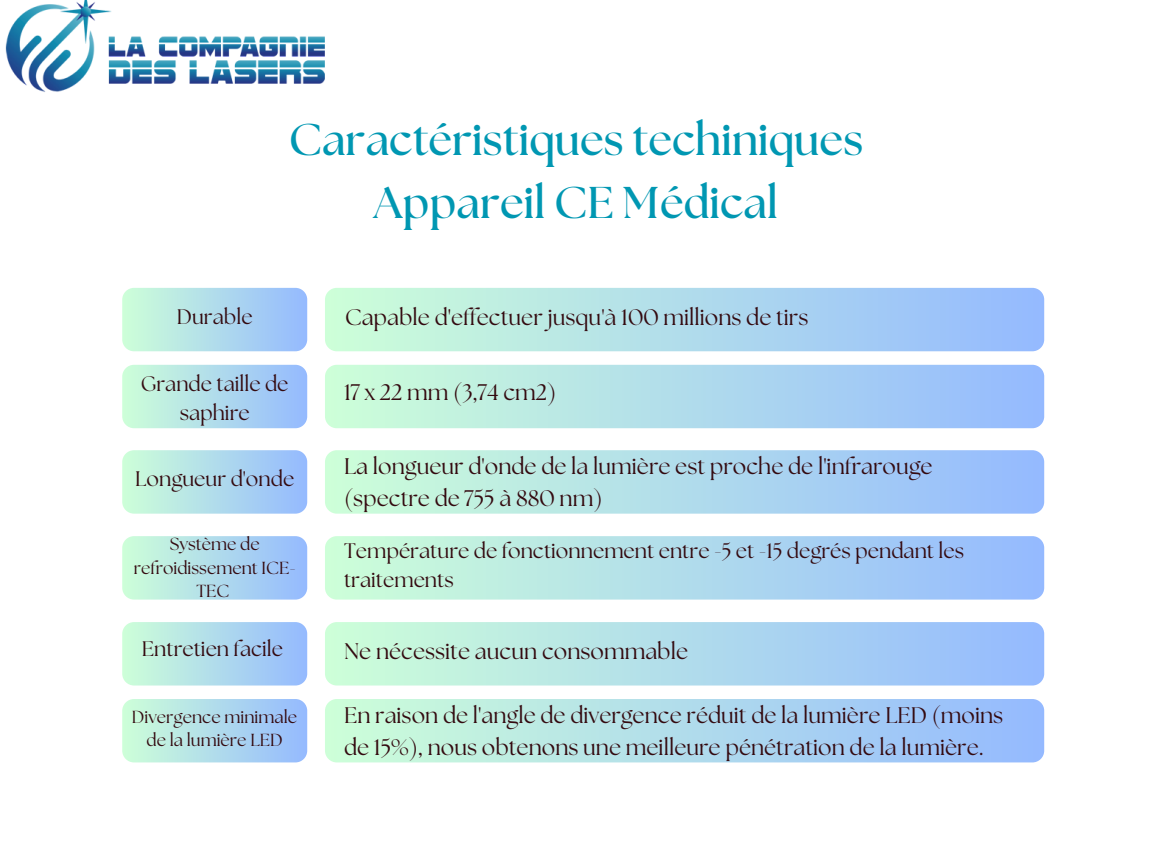
<style>
.page{position:relative;width:1152px;height:864px;background:#fff}
.page>*{position:absolute;margin:0;border:0;box-sizing:border-box;transform-origin:0 0}
.t1{font:700 44.4px "The Seasons";color:#0097b2}
.t2{font:22.5px/31.5px "The Seasons";color:#340a10}
.t3{font:21px/29.2px "The Seasons";color:#340a10;text-align:center}
.t4{font:17.4px/23.7px "The Seasons";color:#340a10;text-align:center}
</style>
<div class="page">
<div style="left:122px;top:288px;width:185px;height:63px;background:linear-gradient(to right,#cdffd8,#95bafe);border-radius:12px"></div>
<div style="left:325px;top:288px;width:719px;height:63px;background:linear-gradient(to right,#cdffd8,#94b9ff);border-radius:12px"></div>
<img style="left:5px;top:0;width:320px;height:92px">
<div style="left:325px;top:365px;width:719px;height:63px;background:linear-gradient(to right,#cdffd8,#94b9ff);border-radius:12px"></div>
<div style="left:122px;top:365px;width:185px;height:63px;background:linear-gradient(to right,#cdffd8,#95bafe);border-radius:12px"></div>
<div style="left:325px;top:450px;width:719px;height:64px;background:linear-gradient(to right,#cdffd8,#94b9ff);border-radius:12px"></div>
<div style="left:122px;top:450px;width:185px;height:64px;background:linear-gradient(to right,#cdffd8,#95bafe);border-radius:12px"></div>
<div style="left:325px;top:536px;width:719px;height:64px;background:linear-gradient(to right,#cdffd8,#94b9ff);border-radius:12px"></div>
<div style="left:122px;top:536px;width:185px;height:64px;background:linear-gradient(to right,#cdffd8,#95bafe);border-radius:12px"></div>
<div style="left:325px;top:622px;width:719px;height:64px;background:linear-gradient(to right,#cdffd8,#94b9ff);border-radius:12px"></div>
<div style="left:122px;top:622px;width:185px;height:64px;background:linear-gradient(to right,#cdffd8,#95bafe);border-radius:12px"></div>
<div style="left:325px;top:699px;width:719px;height:63px;background:linear-gradient(to right,#cdffd8,#94b9ff);border-radius:12px"></div>
<div style="left:122px;top:699px;width:185px;height:63px;background:linear-gradient(to right,#cdffd8,#95bafe);border-radius:12px"></div>
<p class="t3" style="left:177px;top:304px;width:77px">Durable</p>
<p class="t1" style="left:289px;top:119px;width:576px">Caractéristiques techiniques</p>
<p class="t1" style="left:374px;top:182px;width:406px">Appareil CE Médical</p>
<p class="t2" style="left:345px;top:303px;width:465px">Capable d'effectuer jusqu'à 100 millions de tirs</p>
<p class="t3" style="left:141px;top:370px;width:149px">Grande taille de saphire</p>
<p class="t3" style="left:135px;top:466px;width:161px">Longueur d'onde</p>
<p class="t4" style="left:134px;top:533px;width:163px">Système de refroidissement ICE-<br>TEC</p>
<p class="t3" style="left:142px;top:635px;width:143px">Entretien facile</p>
<p class="t4" style="left:132px;top:706px;width:167px">Divergence minimale de la lumière LED</p>
<p class="t2" style="left:344px;top:378px;width:213px">17 x 22 mm (3,74 cm2)</p>
<p class="t2" style="left:344px;top:452px;width:590px">La longueur d'onde de la lumière est proche de l'infrarouge (spectre de 755 à 880 nm)</p>
<p class="t3" style="left:344px;top:537px;width:622px;text-align:left">Température de fonctionnement entre -5 et -15 degrés pendant les traitements</p>
<p class="t2" style="left:344px;top:637px;width:346px">Ne nécessite aucun consommable</p>
<p class="t2" style="left:344px;top:701px;width:661px">En raison de l'angle de divergence réduit de la lumière LED (moins de 15%), nous obtenons une meilleure pénétration de la lumière.</p>
</div>
